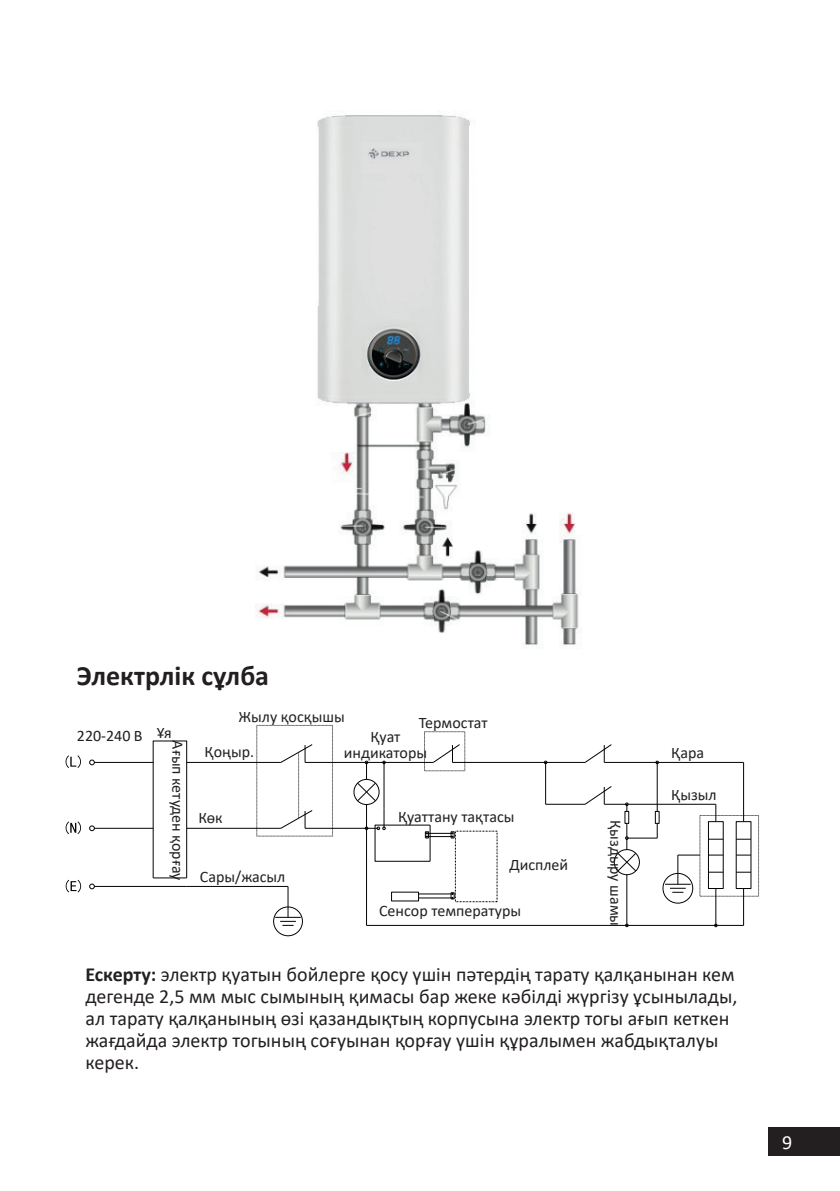
<style>
.page{position:relative;width:840px;height:1191px;background:#fff}
.page>*{position:absolute;margin:0;border:0;box-sizing:border-box;transform-origin:0 0}
.t1{font:700 28px "Calibri";color:#231f20}
.t2{font:20px/22px "Calibri";color:#231f20}
.t3{font:20px "Calibri";color:#fff}
.t4{font:16px/16px "Calibri";color:#231f20;text-align:center}
.s1{font-weight:700}
</style>
<div class="page">
<div style="left:767px;top:1126px;width:72px;height:29px;background:#231f20"></div>
<img style="left:256px;top:115px;width:325px;height:534px">
<svg style="left:66px;top:879px;width:15px;height:13px"></svg>
<svg style="left:66px;top:821px;width:15px;height:13px"></svg>
<svg style="left:65px;top:755px;width:16px;height:13px"></svg>
<svg style="left:89px;top:884px;width:5px;height:5px"></svg>
<hr style="left:94px;top:886px;width:92px;height:1px;background:#030303">
<hr style="left:94px;top:828px;width:59px;height:1px;background:#030303">
<hr style="left:94px;top:762px;width:59px;height:1px;background:#030303">
<svg style="left:275px;top:917px;width:25px;height:9px"></svg>
<hr style="left:366px;top:828px;width:1px;height:97px;background:#030303">
<svg style="left:433px;top:744px;width:26px;height:18px"></svg>
<hr style="left:305px;top:828px;width:61px;height:1px;background:#030303">
<hr style="left:305px;top:762px;width:128px;height:1px;background:#030303">
<svg style="left:280px;top:744px;width:32px;height:84px"></svg>
<hr style="left:287px;top:886px;width:1px;height:31px;background:#030303">
<hr style="left:186px;top:886px;width:102px;height:1px;background:#030303">
<hr style="left:186px;top:828px;width:95px;height:1px;background:#030303">
<hr style="left:186px;top:762px;width:95px;height:1px;background:#030303">
<div style="left:153px;top:741px;width:34px;height:137px;border:1px solid #030303"></div>
<svg style="left:89px;top:826px;width:5px;height:4px"></svg>
<svg style="left:89px;top:760px;width:5px;height:5px"></svg>
<hr style="left:604px;top:762px;width:139px;height:1px;background:#030303">
<hr style="left:452px;top:762px;width:132px;height:1px;background:#030303">
<div style="left:708px;top:821px;width:15px;height:67px;border:1px solid #030303"></div>
<svg style="left:708px;top:854px;width:14px;height:1px"></svg>
<svg style="left:708px;top:839px;width:14px;height:1px"></svg>
<svg style="left:708px;top:872px;width:14px;height:1px"></svg>
<hr style="left:715px;top:888px;width:1px;height:37px;background:#030303">
<svg style="left:715px;top:804px;width:1px;height:17px"></svg>
<div style="left:273px;top:907px;width:29px;height:29px;border:1px solid #030303;border-radius:50%"></div>
<div style="left:662px;top:873px;width:30px;height:30px;border:1px solid #030303;border-radius:50%"></div>
<svg style="left:664px;top:854px;width:35px;height:39px"></svg>
<div style="left:353px;top:779px;width:26px;height:25px;border:1px solid #030303;border-radius:50%"></div>
<hr style="left:153px;top:877px;width:33px;height:1px;background:#030303">
<svg style="left:584px;top:744px;width:27px;height:18px"></svg>
<svg style="left:735px;top:854px;width:15px;height:1px"></svg>
<svg style="left:735px;top:839px;width:15px;height:1px"></svg>
<svg style="left:735px;top:872px;width:15px;height:1px"></svg>
<hr style="left:742px;top:888px;width:1px;height:37px;background:#030303">
<hr style="left:742px;top:762px;width:1px;height:59px;background:#030303">
<hr style="left:604px;top:804px;width:111px;height:1px;background:#030303">
<hr style="left:545px;top:804px;width:39px;height:1px;background:#030303">
<hr style="left:545px;top:762px;width:1px;height:42px;background:#030303">
<svg style="left:584px;top:786px;width:27px;height:18px"></svg>
<hr style="left:366px;top:925px;width:377px;height:1px;background:#030303">
<hr style="left:418px;top:893px;width:34px;height:1px;background:#030303">
<hr style="left:418px;top:897px;width:34px;height:1px;background:#030303">
<div style="left:613px;top:849px;width:26px;height:25px;border:1px solid #030303;border-radius:50%"></div>
<hr style="left:626px;top:874px;width:1px;height:51px;background:#030303">
<hr style="left:626px;top:837px;width:30px;height:1px;background:#030303">
<svg style="left:656px;top:823px;width:1px;height:15px"></svg>
<hr style="left:656px;top:762px;width:1px;height:49px;background:#030303">
<div style="left:655px;top:811px;width:4px;height:12px;border:1px solid #030303"></div>
<svg style="left:625px;top:803px;width:3px;height:8px"></svg>
<svg style="left:617px;top:823px;width:18px;height:48px"></svg>
<hr style="left:429px;top:825px;width:1px;height:36px;background:#030303">
<svg style="left:425px;top:831px;width:29px;height:7px"></svg>
<svg style="left:450px;top:892px;width:4px;height:7px"></svg>
<svg style="left:357px;top:761px;width:28px;height:68px"></svg>
<h1 class="t1" style="left:77px;top:655px;width:194px">Электрлік сұлба</h1>
<p class="t4" style="left:77px;top:727px;width:96px">220-240 В Ұя</p>
<p class="t4" style="left:238px;top:708px;width:108px">Жылу қосқышы</p>
<p class="t4" style="left:418px;top:714px;width:70px">Термостат</p>
<p class="t4" style="left:344px;top:728px;width:85px">Қуат индикаторы</p>
<p class="t4" style="left:186px;top:740px;width:141px;rotate:90deg">Ағып кетуден қорғау</p>
<p class="t4" style="left:204px;top:743px;width:51px">Қоңыр.</p>
<p class="t4" style="left:398px;top:808px;width:118px">Қуаттану тақтасы</p>
<p class="t4" style="left:509px;top:856px;width:60px">Дисплей</p>
<p class="t4" style="left:379px;top:902px;width:143px">Сенсор температуры</p>
<p class="t4" style="left:198px;top:809px;width:26px">Көк</p>
<p class="t4" style="left:200px;top:868px;width:87px">Сары/жасыл</p>
<p class="t4" style="left:624px;top:820px;width:108px;rotate:90deg">Қыздыру шамы</p>
<p class="t4" style="left:670px;top:744px;width:34px">Қара</p>
<p class="t4" style="left:670px;top:786px;width:47px">Қызыл</p>
<p class="t2" style="left:85px;top:963px;width:653px"><span class="s1">Ескерту:</span> электр қуатын бойлерге қосу үшін пәтердің тарату қалқанынан кем дегенде 2,5 мм мыс сымының қимасы бар жеке кәбілді жүргізу ұсынылады, ал тарату қалқанының өзі қазандықтың корпусына электр тогы ағып кеткен жағдайда электр тогының соғуынан қорғау үшін құралымен жабдықталуы керек.</p>
<p class="t3" style="left:781px;top:1128px;width:12px">9</p>
</div>
